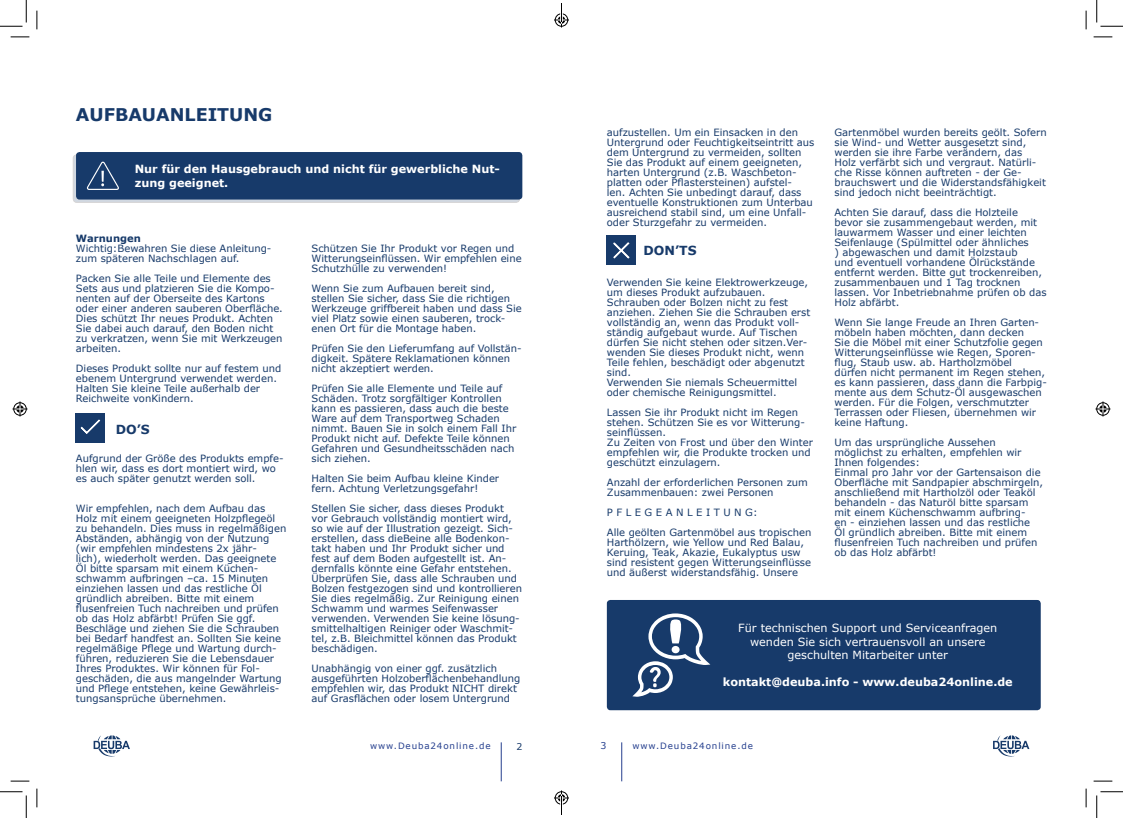
<style>
.page{position:relative;width:1123px;height:818px;background:#fff}
.page>*{position:absolute;margin:0;border:0;box-sizing:border-box;transform-origin:0 0}
.t1{font:700 17.5px "Verdana";color:#173a6a}
.t2{font:700 12.5px "Verdana";color:#173a6a}
.t3{font:11.25px/13.8px "Verdana";color:#fff;text-align:center}
.t4{font:700 11.25px/13.5px "Verdana";color:#fff}
.t5{font:10px/10px "Verdana";color:#173a6a}
.t6{font:700 10px "Verdana";color:#173a6a}
.t7{font:9.38px "Verdana";color:#173a6a}
.t8{font:9.38px "Verdana";color:#253f8e}
.t9{font:8.75px "Verdana";letter-spacing:.1em;color:#253f8e}
</style>
<div class="page">
<svg style="left:94px;top:735px;width:36px;height:21px"></svg>
<svg style="left:993px;top:735px;width:36px;height:21px"></svg>
<hr style="left:501px;top:742px;width:1px;height:39px;background:#253f8e">
<hr style="left:621px;top:742px;width:1px;height:39px;background:#253f8e">
<div style="left:73px;top:155px;width:447px;height:47px;border:1px solid #231f20;border-radius:4px"></div>
<div style="left:76px;top:152px;width:446px;height:48px;background:#173a6a;border-radius:4px"></div>
<svg style="left:87px;top:161px;width:32px;height:29px"></svg>
<div style="left:607px;top:600px;width:433px;height:110px;background:#173a6a;border-radius:4px"></div>
<svg style="left:632px;top:613px;width:78px;height:84px"></svg>
<div style="left:76px;top:413px;width:29px;height:29px;background:#173a6a"></div>
<svg style="left:80px;top:419px;width:21px;height:15px"></svg>
<div style="left:607px;top:236px;width:29px;height:29px;background:#173a6a"></div>
<svg style="left:613px;top:242px;width:17px;height:17px"></svg>
<svg style="left:11px;top:36px;width:18px;height:2px"></svg>
<svg style="left:1093px;top:36px;width:19px;height:2px"></svg>
<svg style="left:11px;top:780px;width:18px;height:2px"></svg>
<svg style="left:1093px;top:780px;width:19px;height:2px"></svg>
<svg style="left:36px;top:11px;width:2px;height:18px"></svg>
<svg style="left:36px;top:788px;width:2px;height:19px"></svg>
<svg style="left:1085px;top:11px;width:1px;height:18px"></svg>
<svg style="left:1085px;top:788px;width:1px;height:19px"></svg>
<svg style="left:0;top:0;width:27px;height:27px"></svg>
<svg style="left:0;top:791px;width:27px;height:27px"></svg>
<svg style="left:1096px;top:0;width:27px;height:27px"></svg>
<svg style="left:1096px;top:791px;width:27px;height:27px"></svg>
<svg style="left:13px;top:401px;width:15px;height:15px"></svg>
<svg style="left:1095px;top:401px;width:15px;height:15px"></svg>
<svg style="left:554px;top:3px;width:15px;height:24px"></svg>
<svg style="left:554px;top:790px;width:15px;height:25px"></svg>
<h1 class="t1" style="left:76px;top:108px;width:198px">AUFBAUANLEITUNG</h1>
<p class="t4" style="left:135px;top:163px;width:367px">Nur für den Hausgebrauch und nicht für gewerbliche Nut&shy;zung geeignet.</p>
<p class="t6" style="left:76px;top:234px;width:67px">Warnungen</p>
<p class="t5" style="left:76px;top:244px;width:197px">Wichtig:Bewahren Sie diese Anleitung&shy;zum späteren Nachschlagen auf.</p>
<p class="t5" style="left:76px;top:274px;width:208px">Packen Sie alle Teile und Elemente des Sets aus und platzieren Sie die Kompo&shy;nenten auf der Oberseite des Kartons oder einer anderen sauberen Oberfläche.<br>Dies schützt Ihr neues Produkt. Achten Sie dabei auch darauf, den Boden nicht zu verkratzen, wenn Sie mit Werkzeugen arbeiten.</p>
<p class="t5" style="left:76px;top:364px;width:207px">Dieses Produkt sollte nur auf festem und ebenem Untergrund verwendet werden.<br>Halten Sie kleine Teile außerhalb der Reichweite vonKindern.</p>
<p class="t2" style="left:116px;top:424px;width:36px">DO’S</p>
<p class="t5" style="left:76px;top:454px;width:209px">Aufgrund der Größe des Produkts empfe&shy;hlen wir, dass es dort montiert wird, wo es auch später genutzt werden soll.</p>
<p class="t5" style="left:76px;top:504px;width:212px">Wir empfehlen, nach dem Aufbau das Holz mit einem geeigneten Holzpflegeöl zu behandeln. Dies muss in regelmäßigen Abständen, abhängig von der Nutzung (wir empfehlen mindestens 2x jähr-<br>lich), wiederholt werden. Das geeignete Öl bitte sparsam mit einem Küchen&shy;schwamm aufbringen –ca. 15 Minuten einziehen lassen und das restliche Öl gründlich abreiben. Bitte mit einem flusenfreien Tuch nachreiben und prüfen ob das Holz abfärbt! Prüfen Sie ggf.<br>Beschläge und ziehen Sie die Schrauben bei Bedarf handfest an. Sollten Sie keine regelmäßige Pflege und Wartung durch&shy;führen, reduzieren Sie die Lebensdauer Ihres Produktes. Wir können für Fol&shy;geschäden, die aus mangelnder Wartung und Pflege entstehen, keine Gewährleis&shy;tungsansprüche übernehmen.</p>
<p class="t5" style="left:311px;top:244px;width:212px">Schützen Sie Ihr Produkt vor Regen und<br>Witterungseinflüssen. Wir empfehlen eine<br>Schutzhülle zu verwenden!</p>
<p class="t5" style="left:311px;top:284px;width:212px">Wenn Sie zum Aufbauen bereit sind, stellen Sie sicher, dass Sie die richtigen Werkzeuge griffbereit haben und dass Sie viel Platz sowie einen sauberen, trock&shy;enen Ort für die Montage haben.</p>
<p class="t5" style="left:311px;top:344px;width:211px">Prüfen Sie den Lieferumfang auf Vollstän&shy;digkeit. Spätere Reklamationen können nicht akzeptiert werden.</p>
<p class="t5" style="left:311px;top:384px;width:206px">Prüfen Sie alle Elemente und Teile auf Schäden. Trotz sorgfältiger Kontrollen kann es passieren, dass auch die beste Ware auf dem Transportweg Schaden nimmt. Bauen Sie in solch einem Fall Ihr Produkt nicht auf. Defekte Teile können Gefahren und Gesundheitsschäden nach sich ziehen.</p>
<p class="t5" style="left:311px;top:474px;width:189px">Halten Sie beim Aufbau kleine Kinder fern. Achtung Verletzungsgefahr!</p>
<p class="t5" style="left:311px;top:504px;width:212px">Stellen Sie sicher, dass dieses Produkt vor Gebrauch vollständig montiert wird, so wie auf der Illustration gezeigt. Sich&shy;erstellen, dass dieBeine alle Bodenkon&shy;takt haben und Ihr Produkt sicher und fest auf dem Boden aufgestellt ist. An&shy;dernfalls könnte eine Gefahr entstehen.<br>Überprüfen Sie, dass alle Schrauben und Bolzen festgezogen sind und kontrollieren Sie dies regelmäßig. Zur Reinigung einen Schwamm und warmes Seifenwasser verwenden. Verwenden Sie keine lösung&shy;smittelhaltigen Reiniger oder Waschmit&shy;tel, z.B. Bleichmittel können das Produkt beschädigen.</p>
<p class="t5" style="left:311px;top:664px;width:210px">Unabhängig von einer ggf. zusätzlich ausgeführten Holzoberflächenbehandlung empfehlen wir, das Produkt NICHT direkt auf Grasflächen oder losem Untergrund</p>
<p class="t5" style="left:607px;top:128px;width:209px">aufzustellen. Um ein Einsacken in den Untergrund oder Feuchtigkeitseintritt aus dem Untergrund zu vermeiden, sollten Sie das Produkt auf einem geeigneten, harten Untergrund (z.B. Waschbeton&shy;platten oder Pflastersteinen) aufstel-<br>len. Achten Sie unbedingt darauf, dass eventuelle Konstruktionen zum Unterbau ausreichend stabil sind, um eine Unfall&shy;oder Sturzgefahr zu vermeiden.</p>
<p class="t2" style="left:643px;top:246px;width:55px">DON’TS</p>
<p class="t5" style="left:607px;top:278px;width:205px">Verwenden Sie keine Elektrowerkzeuge, um dieses Produkt aufzubauen.<br>Schrauben oder Bolzen nicht zu fest anziehen. Ziehen Sie die Schrauben erst vollständig an, wenn das Produkt voll&shy;ständig aufgebaut wurde. Auf Tischen dürfen Sie nicht stehen oder sitzen.Ver&shy;wenden Sie dieses Produkt nicht, wenn Teile fehlen, beschädigt oder abgenutzt sind.<br>Verwenden Sie niemals Scheuermittel oder chemische Reinigungsmittel.</p>
<p class="t5" style="left:607px;top:408px;width:208px">Lassen Sie ihr Produkt nicht im Regen stehen. Schützen Sie es vor Witterung&shy;seinflüssen.<br>Zu Zeiten von Frost und über den Winter empfehlen wir, die Produkte trocken und geschützt einzulagern.</p>
<p class="t5" style="left:607px;top:478px;width:203px">Anzahl der erforderlichen Personen zum<br>Zusammenbauen: zwei Personen</p>
<p class="t5" style="left:607px;top:503px;width:206px;line-height:20px">P F L E G E A N L E I T U N G:<br>Alle geölten Gartenmöbel aus tropischen</p>
<p class="t5" style="left:607px;top:538px;width:206px">Harthölzern, wie Yellow und Red Balau, Keruing, Teak, Akazie, Eukalyptus usw sind resistent gegen Witterungseinflüsse und äußerst widerstandsfähig. Unsere</p>
<p class="t5" style="left:834px;top:128px;width:214px">Gartenmöbel wurden bereits geölt. Sofern sie Wind- und Wetter ausgesetzt sind, werden sie ihre Farbe verändern, das<br>Holz verfärbt sich und vergraut. Natürli&shy;che Risse können auftreten - der Ge&shy;brauchswert und die Widerstandsfähigkeit sind jedoch nicht beeinträchtigt.</p>
<p class="t5" style="left:834px;top:208px;width:213px">Achten Sie darauf, dass die Holzteile bevor sie zusammengebaut werden, mit lauwarmem Wasser und einer leichten Seifenlauge (Spülmittel oder ähnliches<br>) abgewaschen und damit Holzstaub<br>und eventuell vorhandene Ölrückstände entfernt werden. Bitte gut trockenreiben, zusammenbauen und 1 Tag trocknen lassen. Vor Inbetriebnahme prüfen ob das Holz abfärbt.</p>
<p class="t5" style="left:834px;top:318px;width:214px">Wenn Sie lange Freude an Ihren Garten&shy;möbeln haben möchten, dann decken<br>Sie die Möbel mit einer Schutzfolie gegen Witterungseinflüsse wie Regen, Sporen&shy;flug, Staub usw. ab. Hartholzmöbel dürfen nicht permanent im Regen stehen, es kann passieren, dass dann die Farbpig&shy;mente aus dem Schutz-Öl ausgewaschen werden. Für die Folgen, verschmutzter Terrassen oder Fliesen, übernehmen wir keine Haftung.</p>
<p class="t5" style="left:834px;top:438px;width:210px">Um das ursprüngliche Aussehen möglichst zu erhalten, empfehlen wir Ihnen folgendes:<br>Einmal pro Jahr vor der Gartensaison die Oberfläche mit Sandpapier abschmirgeln, anschließend mit Hartholzöl oder Teaköl behandeln - das Naturöl bitte sparsam mit einem Küchenschwamm aufbring-<br>en - einziehen lassen und das restliche Öl gründlich abreiben. Bitte mit einem flusenfreien Tuch nachreiben und prüfen ob das Holz abfärbt!</p>
<p class="t3" style="left:738px;top:621px;width:260px">Für technischen Support und Serviceanfragen wenden Sie sich vertrauensvoll an unsere geschulten Mitarbeiter unter</p>
<p class="t4" style="left:723px;top:676px;width:291px">kontakt@deuba.info - www.deuba24online.de</p>
<p class="t9" style="left:370px;top:742px;width:122px">www.Deuba24online.de</p>
<p class="t7" style="left:516px;top:742px;width:7px">2</p>
<p class="t8" style="left:600px;top:741px;width:7px">3</p>
<p class="t9" style="left:632px;top:741px;width:122px">www.Deuba24online.de</p>
</div>
